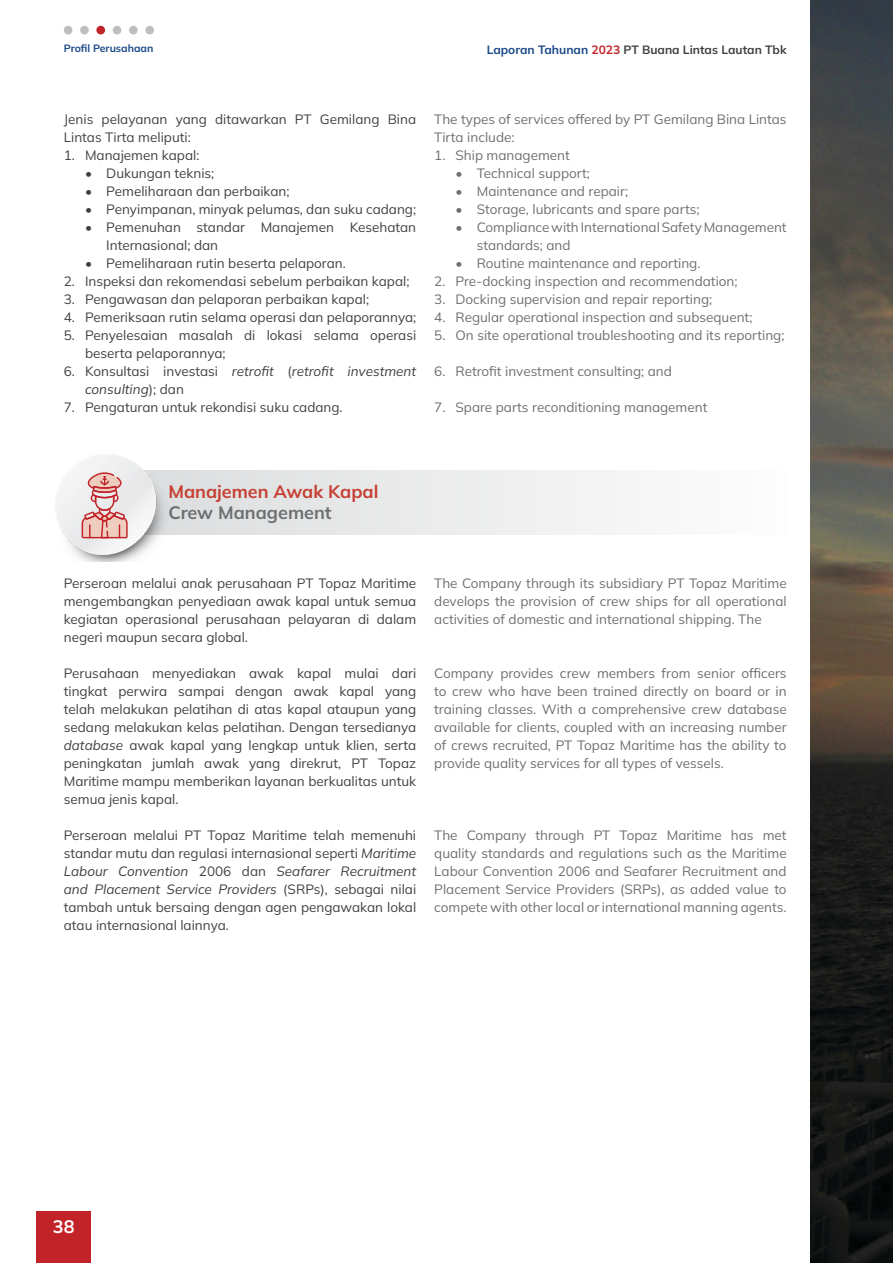
<style>
.page{position:relative;width:893px;height:1263px;background:#fff}
.page>*{position:absolute;margin:0;border:0;box-sizing:border-box;transform-origin:0 0}
.Header_2_Ind{font:700 18px "Mulish";color:#c64033}
.Header_2_Eng{font:700 18px "Mulish";color:#6d6f71}
.t1{font:700 18px "Mulish";color:#fff}
.BC_Ind{font:13.5px/18px "Mulish";color:#414142}
.BC_Eng{font:13.5px/18px "Mulish";color:#6d6f71;text-align:justify}
.t2{font:italic 13.5px/18px "Mulish";color:#414142}
.t3{font:700 12px "Mulish";color:#414142}
.t4{font:700 10.5px "Mulish";color:#194888}
.s1{color:#194888}
.s2{color:#c22328}
.s3{font-style:normal}
.s4{font-style:italic}
</style>
<div class="page">
<img style="left:810px;top:0;width:83px;height:1263px">
<div style="left:36px;top:1211px;width:55px;height:52px;background:#c22328"></div>
<div style="left:64px;top:26px;width:8px;height:8px;background:#bcbec0;border-radius:50%"></div>
<div style="left:80px;top:26px;width:9px;height:8px;background:#bcbec0;border-radius:50%"></div>
<div style="left:96px;top:26px;width:9px;height:8px;background:#c22328;border-radius:50%"></div>
<div style="left:113px;top:26px;width:8px;height:8px;background:#bcbec0;border-radius:50%"></div>
<div style="left:129px;top:26px;width:9px;height:8px;background:#bcbec0;border-radius:50%"></div>
<div style="left:145px;top:26px;width:9px;height:8px;background:#bcbec0;border-radius:50%"></div>
<svg style="left:171px;top:470px;width:454px;height:65px;fill:#e9eaea"></svg>
<img style="left:55px;top:454px;width:116px;height:108px">
<svg style="left:82px;top:472px;width:46px;height:67px;background:#e2b2af"></svg>
<p class="t4" style="left:64px;top:41px;width:91px">Profil Perusahaan</p>
<p class="t3" style="left:487px;top:41px;width:301px"><span class="s1">Laporan Tahunan</span> <span class="s2">2023</span> PT Buana Lintas Lautan Tbk</p>
<p class="BC_Ind" style="left:64px;top:110px;width:354px">Jenis pelayanan yang ditawarkan PT Gemilang Bina<br>Lintas Tirta meliputi:</p>
<p class="BC_Ind" style="left:64px;top:146px;width:137px">1. Manajemen kapal:</p>
<p class="BC_Ind" style="left:85px;top:164px;width:131px">• Dukungan teknis;</p>
<p class="BC_Ind" style="left:85px;top:182px;width:206px">• Pemeliharaan dan perbaikan;</p>
<p class="BC_Ind" style="left:85px;top:200px;width:333px">• Penyimpanan, minyak pelumas, dan suku cadang;</p>
<p class="BC_Ind" style="left:106px;top:218px;width:311px;text-indent:-21px">• Pemenuhan standar Manajemen Kesehatan<br>Internasional; dan</p>
<p class="BC_Ind" style="left:85px;top:254px;width:262px">• Pemeliharaan rutin beserta pelaporan.</p>
<p class="BC_Ind" style="left:64px;top:272px;width:347px">2. Inspeksi dan rekomendasi sebelum perbaikan kapal;</p>
<p class="BC_Ind" style="left:64px;top:290px;width:307px">3. Pengawasan dan pelaporan perbaikan kapal;</p>
<p class="BC_Ind" style="left:64px;top:308px;width:354px">4. Pemeriksaan rutin selama operasi dan pelaporannya;</p>
<p class="BC_Ind" style="left:85px;top:326px;width:333px;text-indent:-21px">5. Penyelesaian masalah di lokasi selama operasi beserta pelaporannya;</p>
<p class="t2" style="left:85px;top:362px;width:333px;text-indent:-21px"><span class="s3">6. Konsultasi investasi</span> retrofit <span class="s3">(</span>retrofit investment consulting<span class="s3">); dan</span></p>
<p class="BC_Ind" style="left:64px;top:398px;width:280px">7. Pengaturan untuk rekondisi suku cadang.</p>
<p class="BC_Eng" style="left:434px;top:110px;width:354px">The types of services offered by PT Gemilang Bina Lintas<br>Tirta include:</p>
<p class="BC_Eng" style="left:434px;top:146px;width:137px">1. Ship management</p>
<p class="BC_Eng" style="left:455px;top:164px;width:136px">• Technical support;</p>
<p class="BC_Eng" style="left:455px;top:182px;width:174px">• Maintenance and repair;</p>
<p class="BC_Eng" style="left:455px;top:200px;width:245px">• Storage, lubricants and spare parts;</p>
<p class="BC_Eng" style="left:477px;top:218px;width:311px;text-indent:-21px">• Compliance with International Safety Management standards; and</p>
<p class="BC_Eng" style="left:455px;top:254px;width:247px">• Routine maintenance and reporting.</p>
<p class="BC_Eng" style="left:434px;top:272px;width:305px">2. Pre-docking inspection and recommendation;</p>
<p class="BC_Eng" style="left:434px;top:290px;width:280px">3. Docking supervision and repair reporting;</p>
<p class="BC_Eng" style="left:434px;top:308px;width:320px">4. Regular operational inspection and subsequent;</p>
<p class="BC_Eng" style="left:434px;top:326px;width:352px">5. On site operational troubleshooting and its reporting;</p>
<p class="BC_Eng" style="left:434px;top:362px;width:239px">6. Retrofit investment consulting; and</p>
<p class="BC_Eng" style="left:434px;top:398px;width:275px">7. Spare parts reconditioning management</p>
<p class="Header_2_Ind" style="left:168px;top:479px;width:212px">Manajemen Awak Kapal</p>
<p class="Header_2_Eng" style="left:168px;top:500px;width:165px">Crew Management</p>
<p class="BC_Ind" style="left:64px;top:574px;width:354px;text-align:justify">Perseroan melalui anak perusahaan PT Topaz Maritime mengembangkan penyediaan awak kapal untuk semua kegiatan operasional perusahaan pelayaran di dalam negeri maupun secara global.</p>
<p class="BC_Ind" style="left:64px;top:664px;width:354px;text-align:justify">Perusahaan menyediakan awak kapal mulai dari tingkat perwira sampai dengan awak kapal yang telah melakukan pelatihan di atas kapal ataupun yang sedang melakukan kelas pelatihan. Dengan tersedianya <span class="s4">database</span> awak kapal yang lengkap untuk klien, serta peningkatan jumlah awak yang direkrut, PT Topaz Maritime mampu memberikan layanan berkualitas untuk semua jenis kapal.</p>
<p class="BC_Ind" style="left:64px;top:826px;width:354px;text-align:justify">Perseroan melalui PT Topaz Maritime telah memenuhi standar mutu dan regulasi internasional seperti <span class="s4">Maritime Labour Convention</span> 2006 dan <span class="s4">Seafarer Recruitment and Placement Service Providers</span> (SRPs), sebagai nilai tambah untuk bersaing dengan agen pengawakan lokal atau internasional lainnya.</p>
<p class="BC_Eng" style="left:434px;top:574px;width:354px">The Company through its subsidiary PT Topaz Maritime develops the provision of crew ships for all operational activities of domestic and international shipping. The</p>
<p class="BC_Eng" style="left:434px;top:664px;width:354px">Company provides crew members from senior officers to crew who have been trained directly on board or in training classes. With a comprehensive crew database available for clients, coupled with an increasing number of crews recruited, PT Topaz Maritime has the ability to provide quality services for all types of vessels.</p>
<p class="BC_Eng" style="left:434px;top:826px;width:354px">The Company through PT Topaz Maritime has met quality standards and regulations such as the Maritime Labour Convention 2006 and Seafarer Recruitment and Placement Service Providers (SRPs), as added value to compete with other local or international manning agents.</p>
<h1 class="t1" style="left:53px;top:1214px;width:23px">38</h1>
</div>
